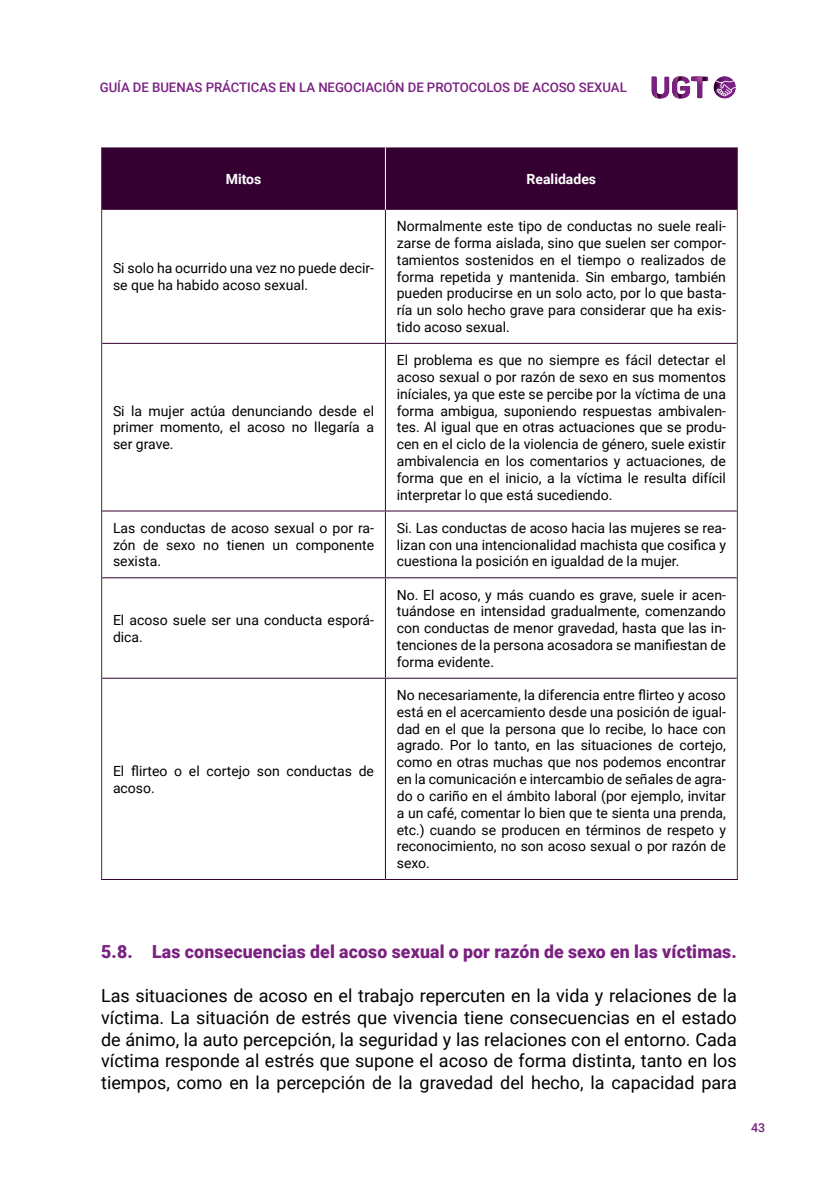
<style>
.page{position:relative;width:839px;height:1191px;background:#fff}
.page>*{position:absolute;margin:0;border:0;box-sizing:border-box;transform-origin:0 0}
.t1{font:18px/21.6px "Roboto";color:#000;text-align:justify}
.t2{font:900 18px "Roboto";letter-spacing:.01em;color:#7a2182}
.t3{font:14px/16.8px "Roboto";color:#000;text-align:justify}
.t4{font:700 14px "Roboto";color:#fff}
.t5{font:500 13.2px "Roboto";letter-spacing:-.005em;color:#7a2182}
.t6{font:500 12.4px "Roboto";color:#7a2182}
</style>
<div class="page">
<svg style="left:651px;top:76px;width:85px;height:23px"></svg>
<div style="left:102px;top:147px;width:634px;height:63px;background:#330031"></div>
<hr style="left:101px;top:210px;width:1px;height:133px;background:#552d25">
<hr style="left:736px;top:210px;width:1px;height:133px;background:#552d25">
<hr style="left:101px;top:343px;width:1px;height:168px;background:#552d25">
<hr style="left:736px;top:343px;width:1px;height:168px;background:#552d25">
<hr style="left:101px;top:511px;width:1px;height:67px;background:#552d25">
<hr style="left:736px;top:511px;width:1px;height:67px;background:#552d25">
<hr style="left:101px;top:578px;width:1px;height:100px;background:#552d25">
<hr style="left:736px;top:578px;width:1px;height:100px;background:#552d25">
<hr style="left:101px;top:678px;width:1px;height:201px;background:#552d25">
<hr style="left:736px;top:678px;width:1px;height:201px;background:#552d25">
<hr style="left:101px;top:147px;width:1px;height:63px;background:#552d25">
<hr style="left:736px;top:147px;width:1px;height:63px;background:#552d25">
<hr style="left:385px;top:147px;width:1px;height:63px;background:#fff">
<hr style="left:385px;top:210px;width:1px;height:133px;background:#330031">
<hr style="left:102px;top:343px;width:283px;height:1px;background:#330031">
<hr style="left:385px;top:343px;width:351px;height:1px;background:#330031">
<hr style="left:385px;top:344px;width:1px;height:166px;background:#330031">
<hr style="left:102px;top:510px;width:283px;height:1px;background:#330031">
<hr style="left:385px;top:510px;width:351px;height:1px;background:#330031">
<hr style="left:385px;top:511px;width:1px;height:66px;background:#330031">
<hr style="left:102px;top:577px;width:283px;height:1px;background:#330031">
<hr style="left:385px;top:577px;width:351px;height:1px;background:#330031">
<hr style="left:385px;top:578px;width:1px;height:99px;background:#330031">
<hr style="left:102px;top:677px;width:283px;height:1px;background:#330031">
<hr style="left:385px;top:677px;width:351px;height:1px;background:#330031">
<hr style="left:385px;top:678px;width:1px;height:201px;background:#330031">
<hr style="left:101px;top:879px;width:284px;height:1px;background:#330031">
<hr style="left:385px;top:879px;width:352px;height:1px;background:#330031">
<p class="t5" style="left:100px;top:78px;width:528px">GUÍA DE BUENAS PRÁCTICAS EN LA NEGOCIACIÓN DE PROTOCOLOS DE ACOSO SEXUAL</p>
<p class="t4" style="left:225px;top:169px;width:37px">Mitos</p>
<p class="t4" style="left:526px;top:169px;width:71px">Realidades</p>
<p class="t3" style="left:113px;top:259px;width:262px">Si solo ha ocurrido una vez no puede decir&shy;se que ha habido acoso sexual.</p>
<p class="t3" style="left:113px;top:402px;width:262px">Si la mujer actúa denunciando desde el primer momento, el acoso no llegaría a ser grave.</p>
<p class="t3" style="left:396px;top:217px;width:330px">Normalmente este tipo de conductas no suele reali&shy;zarse de forma aislada, sino que suelen ser compor&shy;tamientos sostenidos en el tiempo o realizados de forma repetida y mantenida. Sin embargo, también pueden producirse en un solo acto, por lo que basta&shy;ría un solo hecho grave para considerar que ha exis&shy;tido acoso sexual.</p>
<p class="t3" style="left:396px;top:351px;width:330px">El problema es que no siempre es fácil detectar el acoso sexual o por razón de sexo en sus momentos iníciales, ya que este se percibe por la víctima de una forma ambigua, suponiendo respuestas ambivalen&shy;tes. Al igual que en otras actuaciones que se produ&shy;cen en el ciclo de la violencia de género, suele existir ambivalencia en los comentarios y actuaciones, de forma que en el inicio, a la víctima le resulta difícil interpretar lo que está sucediendo.</p>
<p class="t3" style="left:113px;top:519px;width:262px">Las conductas de acoso sexual o por ra&shy;zón de sexo no tienen un componente sexista.</p>
<p class="t3" style="left:396px;top:519px;width:330px">Si. Las conductas de acoso hacia las mujeres se rea&shy;lizan con una intencionalidad machista que cosifica y cuestiona la posición en igualdad de la mujer.</p>
<p class="t3" style="left:113px;top:611px;width:262px">El acoso suele ser una conducta esporá&shy;dica.</p>
<p class="t3" style="left:113px;top:762px;width:262px">El flirteo o el cortejo son conductas de acoso.</p>
<p class="t3" style="left:396px;top:586px;width:330px">No. El acoso, y más cuando es grave, suele ir acen&shy;tuándose en intensidad gradualmente, comenzando con conductas de menor gravedad, hasta que las in&shy;tenciones de la persona acosadora se manifiestan de forma evidente.</p>
<p class="t3" style="left:396px;top:686px;width:330px">No necesariamente, la diferencia entre flirteo y acoso está en el acercamiento desde una posición de igual&shy;dad en el que la persona que lo recibe, lo hace con agrado. Por lo tanto, en las situaciones de cortejo, como en otras muchas que nos podemos encontrar en la comunicación e intercambio de señales de agra&shy;do o cariño en el ámbito laboral (por ejemplo, invitar a un café, comentar lo bien que te sienta una prenda, etc.) cuando se producen en términos de respeto y reconocimiento, no son acoso sexual o por razón de sexo.</p>
<p class="t2" style="left:101px;top:939px;width:636px">5.8. Las consecuencias del acoso sexual o por razón de sexo en las víctimas.</p>
<p class="t1" style="left:101px;top:984px;width:636px">Las situaciones de acoso en el trabajo repercuten en la vida y relaciones de la víctima. La situación de estrés que vivencia tiene consecuencias en el estado de ánimo, la auto percepción, la seguridad y las relaciones con el entorno. Cada víctima responde al estrés que supone el acoso de forma distinta, tanto en los tiempos, como en la percepción de la gravedad del hecho, la capacidad para</p>
<p class="t6" style="left:750px;top:1119px;width:16px">43</p>
</div>
